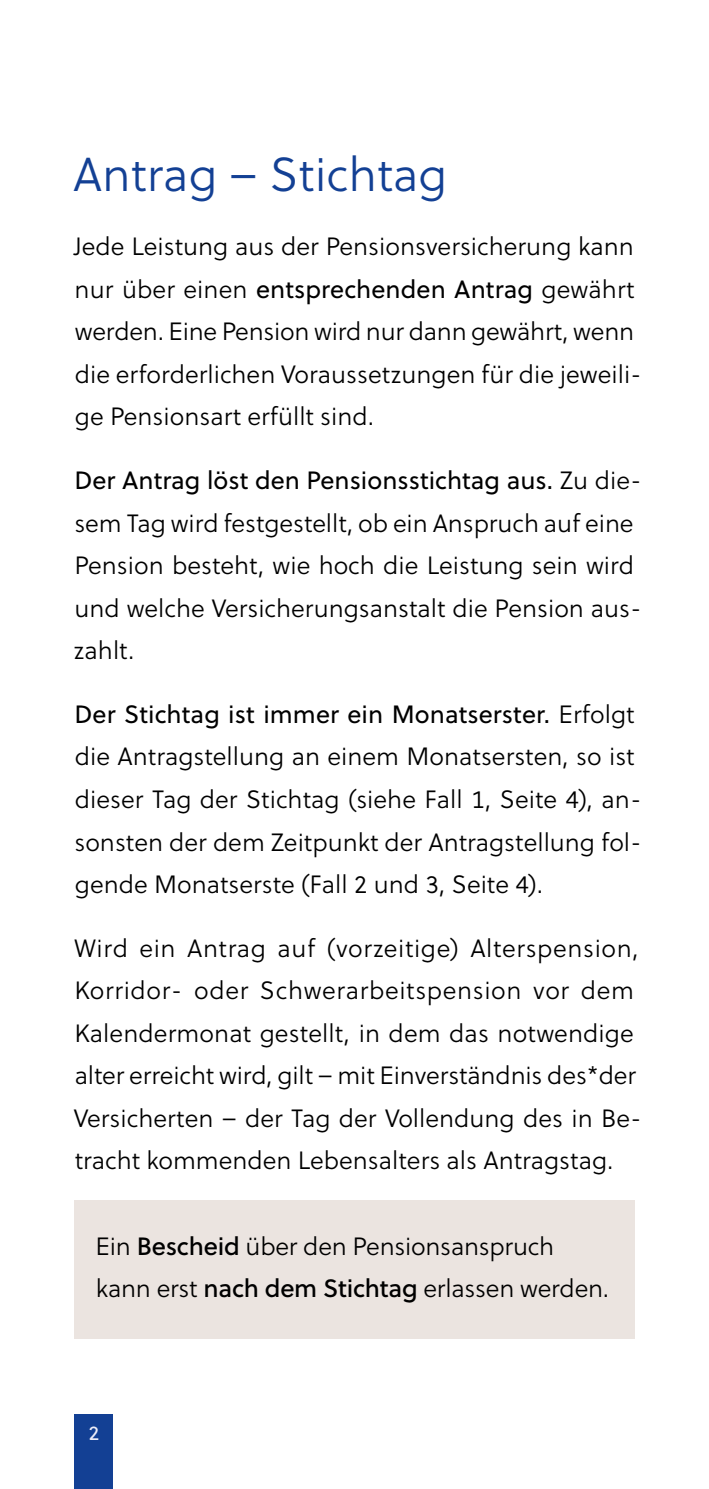
<style>
.page{position:relative;width:709px;height:1489px;background:#fff}
.page>*{position:absolute;margin:0;border:0;box-sizing:border-box;transform-origin:0 0}
.Überschriften_H1_-_Überschrift_1{font:47.5px "Soleil Lt";color:#134094}
.Texte_P_-_Fließtext{font:25px/42.5px "Soleil Lt";color:#000}
.Infoboxen_P_-_Infobox_ohne_Überschirft{font:25px/42.5px "Soleil Lt";letter-spacing:-.01em;color:#000}
.t1{font:20px "Soleil";color:#ededf8}
.s1{font-family:"Soleil"}
.s2{font-family:"Soleil Bk"}
</style>
<div class="page">
<div style="left:74px;top:1414px;width:39px;height:74px;background:#134094"></div>
<div style="left:74px;top:1200px;width:560px;height:138px;background:#ebe4e0"></div>
<h1 class="Überschriften_H1_-_Überschrift_1" style="left:73px;top:141px;width:375px">Antrag – Stichtag</h1>
<p class="Texte_P_-_Fließtext" style="left:73px;top:225px;width:570px">Jede Leistung aus der Pensionsversicherung kann nur über einen <span class="s1">entsprechenden Antrag</span> gewährt werden. Eine Pension wird nur dann gewährt, wenn die erforderlichen Voraussetzungen für die jeweili&shy;ge Pensionsart erfüllt sind.</p>
<p class="Texte_P_-_Fließtext" style="left:74px;top:459px;width:570px"><span class="s1">Der Antrag löst den Pensionsstichtag aus.</span> Zu die&shy;sem Tag wird festgestellt, ob ein Anspruch auf eine Pension besteht, wie hoch die Leistung sein wird und welche Versicherungsanstalt die Pension aus&shy;zahlt.</p>
<p class="Texte_P_-_Fließtext" style="left:74px;top:692px;width:569px"><span class="s1">Der Stichtag ist immer ein Monatserster.</span> Erfolgt die Antragstellung an einem Monatsersten, so ist dieser Tag der Stichtag (siehe Fall 1, Seite 4), an&shy;sonsten der dem Zeitpunkt der Antragstellung fol&shy;gende Monatserste (Fall 2 und 3, Seite 4).</p>
<p class="Texte_P_-_Fließtext" style="left:74px;top:926px;width:569px">Wird ein Antrag auf (vorzeitige) Alterspension, Korridor- oder Schwerarbeitspension vor dem Kalendermonat gestellt, in dem das notwendige alter erreicht wird, gilt – mit Einverständnis des*der Versicherten – der Tag der Vollendung des in Be&shy;tracht kommenden Lebensalters als Antragstag.</p>
<p class="Infoboxen_P_-_Infobox_ohne_Überschirft" style="left:96px;top:1224px;width:515px">Ein <span class="s2">Bescheid</span> über den Pensionsanspruch kann erst <span class="s2">nach dem Stichtag</span> erlassen werden.</p>
<p class="t1" style="left:89px;top:1418px;width:12px">2</p>
</div>
